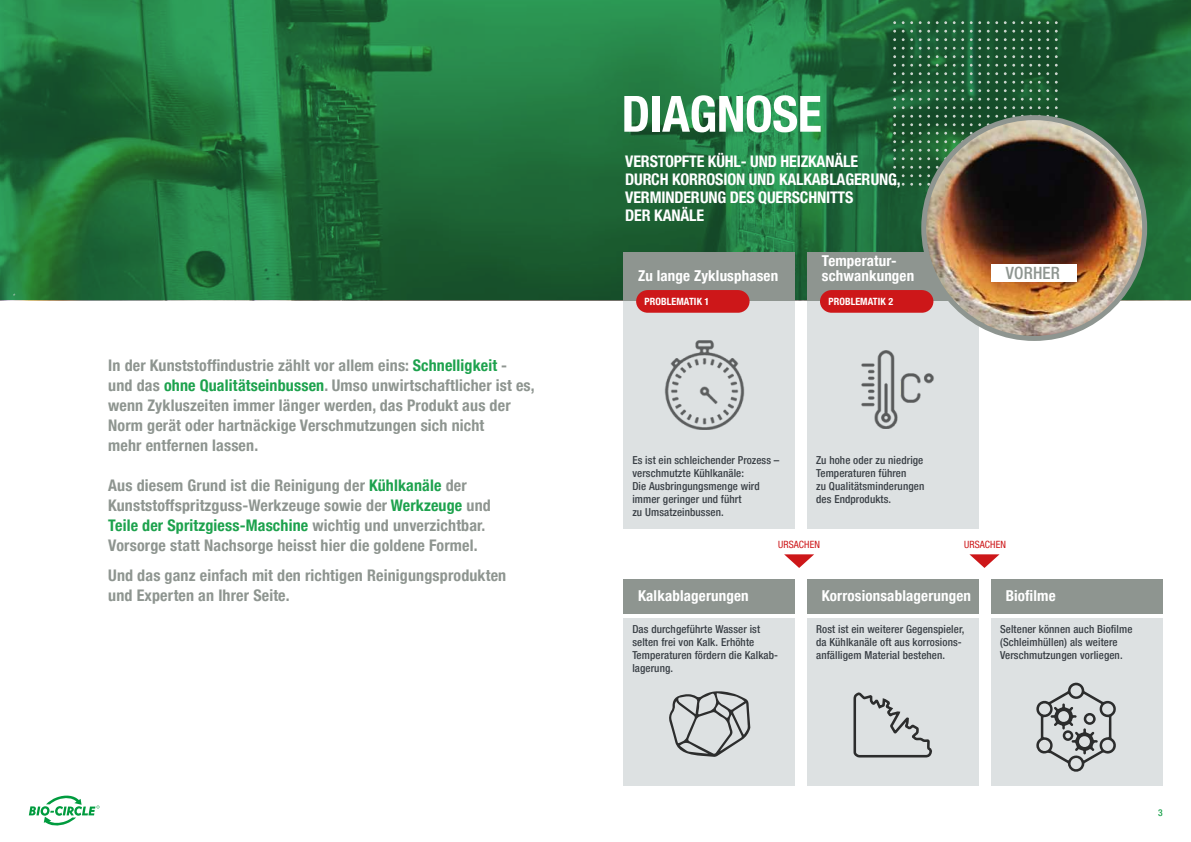
<style>
.page{position:relative;width:1191px;height:842px;background:#fff}
.page>*{position:absolute;margin:0;border:0;box-sizing:border-box;transform-origin:0 0}
.t1{font:700 condensed 50px "Helvetica Neue LTW1 G";letter-spacing:-.01em;color:#fff}
.t2{font:500 condensed 16.9px "Helvetica Neue LTW1 G";letter-spacing:.01em;color:#8e9590}
.t3{font:700 condensed 16px/20px "Helvetica Neue LTW1 G";letter-spacing:.01em;color:#8e9590}
.t4{font:700 condensed 16px/18px "Helvetica Neue LTW1 G";letter-spacing:-.01em;color:#fff}
.t5{font:700 condensed 15px/15px "Helvetica Neue LTW1 G";letter-spacing:.01em;color:#fff}
.t6{font:500 condensed 11px/13px "Helvetica Neue LTW1 G";letter-spacing:.01em;color:#393f45}
.t7{font:700 condensed 10px "Helvetica Neue LTW1 G";letter-spacing:.01em;color:#fff}
.t8{font:condensed 10px "Helvetica Neue LTW1 G";letter-spacing:.01em;color:#cd1719}
.t9{font:500 condensed 9.5px "Helvetica Neue LTW1 G";color:#1da24d}
.s1{color:#1da24d}
</style>
<div class="page">
<svg style="left:29px;top:796px;width:71px;height:29px"></svg>
<svg style="left:0;top:0;width:1191px;height:300px;background:#21723d"></svg>
<svg style="left:910px;top:21px;width:11px;height:3px"></svg>
<svg style="left:927px;top:21px;width:11px;height:3px"></svg>
<svg style="left:944px;top:21px;width:11px;height:3px"></svg>
<svg style="left:961px;top:21px;width:11px;height:3px"></svg>
<svg style="left:978px;top:21px;width:11px;height:3px"></svg>
<svg style="left:995px;top:21px;width:11px;height:3px"></svg>
<svg style="left:1012px;top:21px;width:11px;height:3px"></svg>
<svg style="left:1029px;top:21px;width:11px;height:3px"></svg>
<svg style="left:1046px;top:21px;width:11px;height:3px"></svg>
<svg style="left:893px;top:30px;width:11px;height:11px"></svg>
<svg style="left:910px;top:30px;width:11px;height:11px"></svg>
<svg style="left:927px;top:30px;width:11px;height:11px"></svg>
<svg style="left:944px;top:30px;width:11px;height:11px"></svg>
<svg style="left:961px;top:30px;width:11px;height:11px"></svg>
<svg style="left:978px;top:30px;width:11px;height:11px"></svg>
<svg style="left:995px;top:30px;width:11px;height:11px"></svg>
<svg style="left:1012px;top:30px;width:11px;height:11px"></svg>
<svg style="left:1029px;top:30px;width:11px;height:11px"></svg>
<svg style="left:1046px;top:30px;width:11px;height:11px"></svg>
<svg style="left:893px;top:47px;width:11px;height:11px"></svg>
<svg style="left:910px;top:47px;width:11px;height:11px"></svg>
<svg style="left:927px;top:47px;width:11px;height:11px"></svg>
<svg style="left:944px;top:47px;width:11px;height:11px"></svg>
<svg style="left:961px;top:47px;width:11px;height:11px"></svg>
<svg style="left:978px;top:47px;width:11px;height:11px"></svg>
<svg style="left:995px;top:47px;width:11px;height:11px"></svg>
<svg style="left:1012px;top:47px;width:11px;height:11px"></svg>
<svg style="left:1029px;top:47px;width:11px;height:11px"></svg>
<svg style="left:1046px;top:47px;width:11px;height:11px"></svg>
<svg style="left:893px;top:64px;width:11px;height:11px"></svg>
<svg style="left:910px;top:64px;width:11px;height:11px"></svg>
<svg style="left:927px;top:64px;width:11px;height:11px"></svg>
<svg style="left:944px;top:64px;width:11px;height:11px"></svg>
<svg style="left:961px;top:64px;width:11px;height:11px"></svg>
<svg style="left:978px;top:64px;width:11px;height:11px"></svg>
<svg style="left:995px;top:64px;width:11px;height:11px"></svg>
<svg style="left:1012px;top:64px;width:11px;height:11px"></svg>
<svg style="left:1029px;top:64px;width:11px;height:11px"></svg>
<svg style="left:1046px;top:64px;width:11px;height:11px"></svg>
<svg style="left:893px;top:81px;width:11px;height:11px"></svg>
<svg style="left:910px;top:81px;width:11px;height:11px"></svg>
<svg style="left:927px;top:81px;width:11px;height:11px"></svg>
<svg style="left:944px;top:81px;width:11px;height:11px"></svg>
<svg style="left:961px;top:81px;width:11px;height:11px"></svg>
<svg style="left:978px;top:81px;width:11px;height:11px"></svg>
<svg style="left:995px;top:81px;width:11px;height:11px"></svg>
<svg style="left:1012px;top:81px;width:11px;height:11px"></svg>
<svg style="left:1029px;top:81px;width:11px;height:11px"></svg>
<svg style="left:1046px;top:81px;width:11px;height:11px"></svg>
<svg style="left:893px;top:98px;width:11px;height:11px"></svg>
<svg style="left:910px;top:98px;width:11px;height:11px"></svg>
<svg style="left:927px;top:98px;width:11px;height:11px"></svg>
<svg style="left:944px;top:98px;width:11px;height:11px"></svg>
<svg style="left:961px;top:98px;width:11px;height:11px"></svg>
<svg style="left:978px;top:98px;width:11px;height:11px"></svg>
<svg style="left:995px;top:98px;width:11px;height:11px"></svg>
<svg style="left:1012px;top:98px;width:11px;height:11px"></svg>
<svg style="left:1029px;top:98px;width:11px;height:11px"></svg>
<svg style="left:1046px;top:98px;width:11px;height:11px"></svg>
<svg style="left:893px;top:115px;width:11px;height:11px"></svg>
<svg style="left:910px;top:115px;width:11px;height:11px"></svg>
<svg style="left:927px;top:115px;width:11px;height:11px"></svg>
<svg style="left:944px;top:115px;width:11px;height:11px"></svg>
<svg style="left:961px;top:115px;width:11px;height:11px"></svg>
<svg style="left:978px;top:115px;width:11px;height:11px"></svg>
<svg style="left:995px;top:115px;width:11px;height:10px"></svg>
<svg style="left:1012px;top:115px;width:11px;height:2px"></svg>
<svg style="left:1046px;top:115px;width:11px;height:2px"></svg>
<svg style="left:893px;top:132px;width:11px;height:11px"></svg>
<svg style="left:910px;top:132px;width:11px;height:11px"></svg>
<svg style="left:927px;top:132px;width:11px;height:11px"></svg>
<svg style="left:944px;top:132px;width:11px;height:11px"></svg>
<svg style="left:961px;top:132px;width:11px;height:11px"></svg>
<svg style="left:893px;top:149px;width:11px;height:11px"></svg>
<svg style="left:910px;top:149px;width:11px;height:11px"></svg>
<svg style="left:927px;top:149px;width:11px;height:11px"></svg>
<svg style="left:944px;top:149px;width:11px;height:11px"></svg>
<svg style="left:893px;top:166px;width:11px;height:11px"></svg>
<svg style="left:910px;top:166px;width:11px;height:11px"></svg>
<svg style="left:927px;top:166px;width:11px;height:11px"></svg>
<svg style="left:893px;top:183px;width:11px;height:3px"></svg>
<svg style="left:910px;top:183px;width:11px;height:3px"></svg>
<svg style="left:927px;top:183px;width:5px;height:3px"></svg>
<svg style="left:893px;top:21px;width:11px;height:3px"></svg>
<div style="left:807px;top:300px;width:171px;height:228px;background:#dde1e2"></div>
<div style="left:624px;top:300px;width:171px;height:228px;background:#dde1e2"></div>
<div style="left:624px;top:252px;width:171px;height:48px;background:#8e9590"></div>
<div style="left:807px;top:252px;width:171px;height:48px;background:#8e9590"></div>
<div style="left:624px;top:579px;width:171px;height:34px;background:#8e9590"></div>
<div style="left:807px;top:579px;width:171px;height:34px;background:#8e9590"></div>
<div style="left:991px;top:579px;width:171px;height:34px;background:#8e9590"></div>
<div style="left:624px;top:618px;width:171px;height:167px;background:#dde1e2"></div>
<div style="left:807px;top:618px;width:171px;height:167px;background:#dde1e2"></div>
<div style="left:991px;top:618px;width:171px;height:167px;background:#dde1e2"></div>
<svg style="left:636px;top:290px;width:113px;height:23px;background:#cc2022"></svg>
<svg style="left:820px;top:290px;width:113px;height:23px;background:#cc2022"></svg>
<svg style="left:784px;top:554px;width:30px;height:14px"></svg>
<svg style="left:969px;top:554px;width:30px;height:14px"></svg>
<img style="left:923px;top:118px;width:221px;height:220px;border-radius:110px">
<div style="left:921px;top:115px;width:226px;height:226px;border:5px solid #8e9590;border-radius:50%"></div>
<div style="left:991px;top:264px;width:85px;height:17px;background:#fff"></div>
<img style="left:861px;top:350px;width:73px;height:78px">
<img style="left:664px;top:340px;width:81px;height:90px">
<svg style="left:669px;top:691px;width:81px;height:66px"></svg>
<svg style="left:853px;top:692px;width:79px;height:66px"></svg>
<svg style="left:1036px;top:682px;width:80px;height:90px"></svg>
<p class="t3" style="left:108px;top:356px;width:428px">In der Kunststoffindustrie zählt vor allem eins: <span class="s1">Schnelligkeit</span> - und das <span class="s1">ohne Qualitätseinbussen</span>. Umso unwirtschaftlicher ist es, wenn Zykluszeiten immer länger werden, das Produkt aus der Norm gerät oder hartnäckige Verschmutzungen sich nicht<br>mehr entfernen lassen.</p>
<p class="t3" style="left:108px;top:476px;width:384px">Aus diesem Grund ist die Reinigung der <span class="s1">Kühlkanäle</span> der Kunststoffspritzguss-Werkzeuge sowie der <span class="s1">Werkzeuge</span> und <span class="s1">Teile der Spritzgiess-Maschine</span> wichtig und unverzichtbar.<br>Vorsorge statt Nachsorge heisst hier die goldene Formel.</p>
<p class="t3" style="left:108px;top:566px;width:399px">Und das ganz einfach mit den richtigen Reinigungsprodukten und Experten an Ihrer Seite.</p>
<h1 class="t1" style="left:621px;top:84px;width:202px">DIAGNOSE</h1>
<p class="t4" style="left:625px;top:153px;width:277px">VERSTOPFTE KÜHL- UND HEIZKANÄLE<br>DURCH KORROSION UND KALKABLAGERUNG,<br>VERMINDERUNG DES QUERSCHNITTS<br>DER KANÄLE</p>
<p class="t5" style="left:638px;top:269px;width:142px">Zu lange Zyklusphasen</p>
<p class="t5" style="left:822px;top:254px;width:94px">Temperatur&shy;schwankungen</p>
<p class="t7" style="left:644px;top:295px;width:66px">PROBLEMATIK 1</p>
<p class="t7" style="left:828px;top:295px;width:66px">PROBLEMATIK 2</p>
<p class="t2" style="left:1006px;top:262px;width:56px">VORHER</p>
<p class="t6" style="left:632px;top:453px;width:149px">Es ist ein schleichender Prozess – verschmutzte Kühlkanäle:<br>Die Ausbringungsmenge wird immer geringer und führt<br>zu Umsatzeinbussen.</p>
<p class="t6" style="left:816px;top:453px;width:110px">Zu hohe oder zu niedrige<br>Temperaturen führen<br>zu Qualitätsminderungen des Endprodukts.</p>
<p class="t8" style="left:778px;top:538px;width:43px">URSACHEN</p>
<p class="t8" style="left:964px;top:538px;width:43px">URSACHEN</p>
<p class="t5" style="left:638px;top:589px;width:112px">Kalkablagerungen</p>
<p class="t5" style="left:822px;top:589px;width:151px">Korrosionsablagerungen</p>
<p class="t5" style="left:1005px;top:589px;width:52px">Biofilme</p>
<p class="t6" style="left:632px;top:622px;width:147px">Das durchgeführte Wasser ist selten frei von Kalk. Erhöhte<br>Temperaturen fördern die Kalkab&shy;lagerung.</p>
<p class="t6" style="left:816px;top:622px;width:150px">Rost ist ein weiterer Gegenspieler, da Kühlkanäle oft aus korrosions&shy;anfälligem Material bestehen.</p>
<p class="t6" style="left:1000px;top:622px;width:134px">Seltener können auch Biofilme (Schleimhüllen) als weitere<br>Verschmutzungen vorliegen.</p>
<p class="t9" style="left:1158px;top:807px;width:6px">3</p>
</div>
